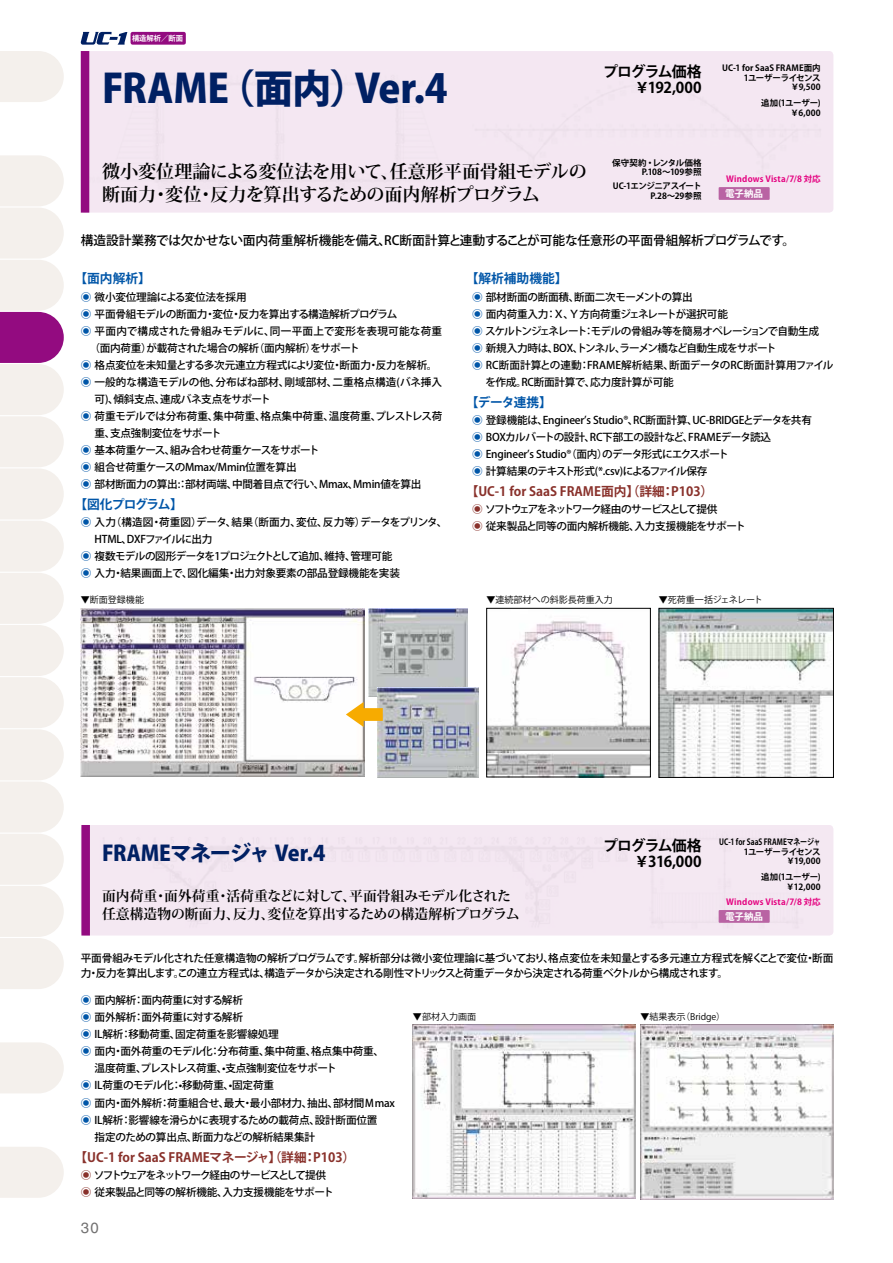
<style>
.page{position:relative;width:893px;height:1263px;background:#fff}
.page>*{position:absolute;margin:0;border:0;box-sizing:border-box;transform-origin:0 0}
.t1{font:800 39.3px "Koz Go Pro";letter-spacing:-.01em;color:#002063}
.t2{font:800 21.3px "Koz Go Pro";letter-spacing:-.03em;color:#002063}
.t3{font:700 18px/23.4px "Koz Min Pro";letter-spacing:-.01em;color:#000}
.t4{font:700 14.85px/15.9px "Koz Go Pro";letter-spacing:-.055em;color:#000;text-align:right}
.t5{font:14.85px "Helvetica";color:#727171}
.t6{font:700 13.8px/18.1px "Koz Min Pro";letter-spacing:-.01em;color:#000}
.t7{font:700 12.75px "Koz Go Pro";color:#89312b}
.t8{font:500 12.75px "Koz Go Pro";letter-spacing:-.015em;color:#000}
.t9{font:700 12.75px "Koz Go Pro";color:#0056a8}
.t10{font:700 12.75px "Koz Go Pro";letter-spacing:-.08em;color:#0056a8}
.t11{font:500 10.65px/17px "Koz Go Pro";letter-spacing:-.02em;color:#000}
.t12{font:500 10.65px/14.9px "Koz Go Pro";letter-spacing:-.045em;color:#000}
.t13{font:500 10.65px/17px "Koz Go Pro";letter-spacing:-.06em;color:#000}
.t14{font:500 10.65px "Koz Go Pro";letter-spacing:.005em;color:#000}
.t15{font:500 10.65px "Koz Go Pro";letter-spacing:-.05em;color:#000}
.t16{font:500 10.65px "Koz Go Pro";letter-spacing:-.04em;color:#000}
.t17{font:500 10.65px "Koz Go Pro";letter-spacing:.01em;color:#000}
.t18{font:500 10.65px "Koz Go Pro";letter-spacing:-.07em;color:#000}
.t19{font:500 10.65px "Koz Go Pro";letter-spacing:.015em;color:#000}
.t20{font:500 10.65px "Koz Go Pro";letter-spacing:-.055em;color:#000}
.t21{font:700 9.6px "Koz Go Pro";letter-spacing:-.005em;color:#fff}
.t22{font:9px "Koz Go Pro";color:#000}
.t23{font:700 8.55px/9.6px "Koz Go Pro";letter-spacing:-.01em;color:#000;text-align:right}
.t24{font:700 8.55px/9.6px "Koz Go Pro";letter-spacing:-.01em;color:#000;text-align:right;scale:.83 1}
.t25{font:700 8.55px "Koz Go Pro";letter-spacing:.025em;color:#e4007f}
.t26{font:700 8.55px/9.6px "Koz Go Pro";letter-spacing:.015em;color:#000;text-align:right}
.t27{font:700 8.55px/9.6px "Koz Go Pro";letter-spacing:-.05em;color:#000;text-align:right}
.t28{font:700 7.5px "Koz Go Pro";color:#fff}
.s1{color:#0056a8}
.s2{color:#89312b}
</style>
<div class="page">
<svg style="left:0;top:51px;width:64px;height:51px;background:#f4f1ed"></svg>
<svg style="left:0;top:1042px;width:64px;height:51px;background:#f5f1ed"></svg>
<svg style="left:0;top:1147px;width:64px;height:51px;background:#f4f1ed"></svg>
<svg style="left:0;top:155px;width:64px;height:834px;background:#efe4e8"></svg>
<svg style="left:81px;top:32px;width:46px;height:13px"></svg>
<div style="left:131px;top:32px;width:55px;height:13px;background:#930b80;border-radius:2px"></div>
<div style="left:719px;top:187px;width:51px;height:13px;background:#b963a3"></div>
<img style="left:368px;top:608px;width:99px;height:88px">
<img style="left:378px;top:688px;width:100px;height:89px">
<img style="left:81px;top:608px;width:283px;height:169px">
<img style="left:488px;top:620px;width:161px;height:155px">
<div style="left:486px;top:608px;width:165px;height:169px;border:1px solid #000"></div>
<div style="left:358px;top:708px;width:25px;height:13px;background:#f7ab00"></div>
<svg style="left:346px;top:702px;width:18px;height:25px"></svg>
<div style="left:719px;top:910px;width:51px;height:13px;background:#b963a3"></div>
<div style="left:81px;top:51px;width:8px;height:162px;background:#930b80"></div>
<div style="left:81px;top:825px;width:9px;height:110px;background:#930b80"></div>
<img style="left:661px;top:610px;width:171px;height:166px">
<div style="left:659px;top:608px;width:175px;height:170px;border:1px solid #000"></div>
<img style="left:413px;top:1025px;width:223px;height:174px">
<img style="left:640px;top:1025px;width:194px;height:174px">
<p class="t28" style="left:132px;top:34px;width:53px">構造解析／断面</p>
<h1 class="t1" style="left:102px;top:63px;width:347px">FRAME（面内）Ver.4</h1>
<h3 class="t3" style="left:102px;top:158px;width:486px">微小変位理論による変位法を用いて、任意形平面骨組モデルの断面力・変位・反力を算出するための面内解析プログラム</h3>
<h3 class="t4" style="left:603px;top:64px;width:100px">プログラム価格￥192,000</h3>
<p class="t23" style="left:722px;top:64px;width:100px">UC-1 for SaaS FRAME面内<br>1ユーザーライセンス￥9,500</p>
<p class="t23" style="left:761px;top:99px;width:61px">追加(1ユーザー)￥6,000</p>
<p class="t26" style="left:612px;top:158px;width:91px">保守契約・レンタル価格<br>P.108〜109参照</p>
<p class="t27" style="left:613px;top:182px;width:90px">UC-1エンジニアスイート<br>P.28～29参照</p>
<p class="t25" style="left:726px;top:173px;width:96px">Windows Vista/7/8 対応</p>
<p class="t21" style="left:725px;top:187px;width:40px">電子納品</p>
<p class="t8" style="left:81px;top:232px;width:716px">構造設計業務では欠かせない面内荷重解析機能を備え、RC断面計算と連動することが可能な任意形の平面骨組解析プログラムです。</p>
<p class="t9" style="left:75px;top:270px;width:78px">【面内解析】</p>
<p class="t11" style="left:81px;top:289px;width:167px"><span class="s1">◉</span> 微小変位理論による変位法を採用</p>
<p class="t16" style="left:81px;top:307px;width:318px"><span class="s1">◉</span> 平面骨組モデルの断面力・変位・反力を算出する構造解析プログラム</p>
<p class="t19" style="left:81px;top:324px;width:363px"><span class="s1">◉</span> 平面内で構成された骨組みモデルに、同一平面上で変形を表現可能な荷重</p>
<p class="t11" style="left:90px;top:340px;width:272px">（面内荷重）が載荷された場合の解析（面内解析）をサポート</p>
<p class="t11" style="left:81px;top:357px;width:358px"><span class="s1">◉</span> 格点変位を未知量とする多次元連立方程式により変位・断面力・反力を解析。</p>
<p class="t14" style="left:81px;top:375px;width:363px"><span class="s1">◉</span> 一般的な構造モデルの他、分布ばね部材、剛域部材、二重格点構造(バネ挿入</p>
<p class="t16" style="left:95px;top:392px;width:178px">可)、傾斜支点、連成バネ支点をサポート</p>
<p class="t11" style="left:81px;top:408px;width:363px"><span class="s1">◉</span> 荷重モデルでは分布荷重、集中荷重、格点集中荷重、温度荷重、プレストレス荷</p>
<p class="t11" style="left:95px;top:425px;width:128px">重、支点強制変位をサポート</p>
<p class="t20" style="left:81px;top:443px;width:240px"><span class="s1">◉</span> 基本荷重ケース、組み合わせ荷重ケースをサポート</p>
<p class="t11" style="left:81px;top:459px;width:217px"><span class="s1">◉</span> 組合せ荷重ケースのMmax/Mmin位置を算出</p>
<p class="t11" style="left:81px;top:476px;width:342px"><span class="s1">◉</span> 部材断面力の算出:：部材両端、中間着目点で行い、Mmax、Mmin値を算出</p>
<p class="t10" style="left:75px;top:496px;width:110px">【図化プログラム】</p>
<p class="t17" style="left:81px;top:515px;width:368px"><span class="s1">◉</span> 入力（構造図・荷重図）データ、結果（断面力、変位、反力等）データをプリンタ、</p>
<p class="t11" style="left:95px;top:531px;width:119px">HTML、DXFファイルに出力</p>
<p class="t13" style="left:81px;top:548px;width:313px"><span class="s1">◉</span> 複数モデルの図形データを1プロジェクトとして追加、維持、管理可能</p>
<p class="t11" style="left:81px;top:565px;width:323px"><span class="s1">◉</span> 入力・結果画面上で、図化編集・出力対象要素の部品登録機能を実装◉</p>
<p class="t22" style="left:81px;top:594px;width:65px">▼断面登録機能</p>
<p class="t9" style="left:466px;top:270px;width:103px">【解析補助機能】</p>
<p class="t11" style="left:472px;top:289px;width:222px"><span class="s1">◉</span> 部材断面の断面積、断面二次モーメントの算出</p>
<p class="t11" style="left:472px;top:306px;width:257px"><span class="s1">◉</span> 面内荷重入力：Ｘ、Ｙ方向荷重ジェネレートが選択可能</p>
<p class="t18" style="left:472px;top:324px;width:349px"><span class="s1">◉</span> スケルトンジェネレート◉：モデルの骨組み等を簡易オペレーションで自動生成</p>
<p class="t15" style="left:472px;top:341px;width:306px"><span class="s1">◉</span> 新規入力時は、BOX、トンネル、ラーメン橋など自動生成をサポート</p>
<p class="t14" style="left:472px;top:358px;width:363px"><span class="s1">◉</span> RC断面計算との連動◉：FRAME解析結果、断面データのRC断面計算用ファイル</p>
<p class="t11" style="left:485px;top:374px;width:190px">を作成。RC断面計算で、応力度計算が可能</p>
<p class="t9" style="left:466px;top:394px;width:88px">【データ連携】</p>
<p class="t11" style="left:472px;top:412px;width:341px"><span class="s1">◉</span> 登録機能は、Engineerʼs◉Studio®、RC断面計算、UC-BRIDGEとデータを共有<span class="s1">◉</span> BOXカルバートの設計、RC下部工の設計など、FRAMEデータ読込◉<br><span class="s1">◉</span> Engineerʼs◉Studio®（面内）のデータ形式にエクスポート<br><span class="s1">◉</span> 計算結果のテキスト形式(*.csv)によるファイル保存</p>
<p class="t7" style="left:466px;top:483px;width:249px">【UC-1 for SaaS FRAME面内】（詳細：P103）</p>
<p class="t13" style="left:472px;top:501px;width:276px"><span class="s2">◉</span> ソフトウェアをネットワーク経由のサービスとして提供<br><span class="s2">◉</span> 従来製品と同等の面内解析機能、入力支援機能をサポート◉</p>
<p class="t22" style="left:486px;top:594px;width:128px">▼連続部材への斜影長荷重入力</p>
<p class="t22" style="left:659px;top:594px;width:105px">▼死荷重一括ジェネレート</p>
<h2 class="t2" style="left:102px;top:839px;width:225px">FRAMEマネージャ Ver.4</h2>
<p class="t6" style="left:102px;top:886px;width:419px">面内荷重・面外荷重・活荷重などに対して、平面骨組みモデル化された任意構造物の断面力、反力、変位を算出するための構造解析プログラム</p>
<h3 class="t4" style="left:603px;top:838px;width:100px">プログラム価格￥316,000</h3>
<p class="t24" style="left:719px;top:838px;width:124px">UC-1 for SaaS FRAMEマネージャ<br>1ユーザーライセンス￥19,000</p>
<p class="t23" style="left:761px;top:873px;width:61px">追加(1ユーザー)￥12,000</p>
<p class="t25" style="left:726px;top:896px;width:96px">Windows Vista/7/8 対応</p>
<p class="t21" style="left:725px;top:910px;width:40px">電子納品</p>
<p class="t12" style="left:81px;top:951px;width:754px">平面骨組みモデル化された任意構造物の解析プログラムです。解析部分は微小変位理論に基づいており、格点変位を未知量とする多元連立方程式を解くことで変位・断面力・反力を算出します。この連立方程式は、構造データから決定される剛性マトリックスと荷重データから決定される荷重ベクトルから構成されます。</p>
<p class="t11" style="left:81px;top:992px;width:164px"><span class="s1">◉</span> 面内解析：面内荷重に対する解析</p>
<p class="t11" style="left:81px;top:1009px;width:164px"><span class="s1">◉</span> 面外解析：面外荷重に対する解析</p>
<p class="t11" style="left:81px;top:1026px;width:200px"><span class="s1">◉</span> IL解析：移動荷重、固定荷重を影響線処理</p>
<p class="t11" style="left:81px;top:1043px;width:305px"><span class="s1">◉</span> 面内・面外荷重のモデル化：分布荷重、集中荷重、格点集中荷重、</p>
<p class="t15" style="left:95px;top:1062px;width:244px">温度荷重、プレストレス荷重、•支点強制変位をサポート</p>
<p class="t11" style="left:81px;top:1078px;width:195px"><span class="s1">◉</span> IL荷重のモデル化：•移動荷重、•固定荷重</p>
<p class="t11" style="left:81px;top:1095px;width:316px"><span class="s1">◉</span> 面内・面外解析◉：荷重組合せ、最大・最小部材力、抽出、◉部材間Ｍmax</p>
<p class="t11" style="left:81px;top:1112px;width:298px"><span class="s1">◉</span> IL解析◉：影響線を滑らかに表現するための載荷点、設計断面位置</p>
<p class="t11" style="left:95px;top:1129px;width:222px">指定のための算出点、断面力などの解析結果集計</p>
<p class="t7" style="left:75px;top:1148px;width:282px">【UC-1 for SaaS FRAMEマネージャ】（詳細：P103）</p>
<p class="t13" style="left:81px;top:1167px;width:256px"><span class="s2">◉</span> ソフトウェアをネットワーク経由のサービスとして提供<span class="s2">◉</span> 従来製品と同等の解析機能、入力支援機能をサポート◉</p>
<h3 class="t5" style="left:81px;top:1219px;width:20px">30</h3>
<p class="t22" style="left:413px;top:1010px;width:65px">▼部材入力画面</p>
<p class="t22" style="left:640px;top:1010px;width:86px">▼結果表示（Bridge）</p>
</div>
